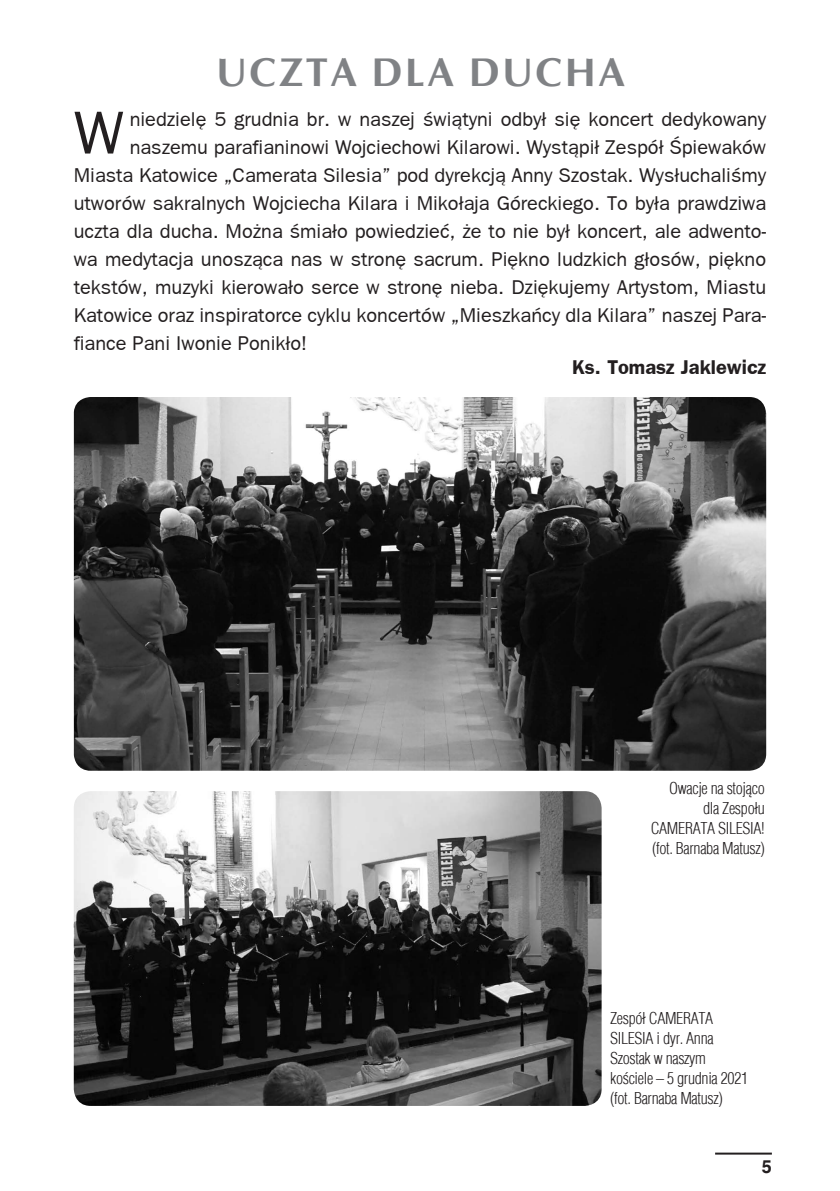
<style>
.page{position:relative;width:840px;height:1191px;background:#fff}
.page>*{position:absolute;margin:0;border:0;box-sizing:border-box;transform-origin:0 0}
.t1{font:60.6px "Frankfurt Gothic";color:#231f20}
.t2{font:700 40px "Ottawa";letter-spacing:.06em;color:#808285}
.t3{font:20px "Frankfurt Gothic";color:#231f20}
.t4{font:700 20px "Frankfurt Gothic";color:#231f20}
.t5{font:700 18px "Switzerland";color:#231f20}
.t6{font:300 16px/20px "Switzerland Cond";letter-spacing:-.02em;color:#231f20;text-align:right}
</style>
<div class="page">
<hr style="left:714px;top:1152px;width:57px;height:2px;background:#231f20">
<img style="left:74px;top:397px;width:691px;height:373px">
<img style="left:74px;top:791px;width:527px;height:315px">
<h2 class="t2" style="left:216px;top:47px;width:410px">UCZTA DLA DUCHA</h2>
<h1 class="t1" style="left:74px;top:99px;width:51px">W</h1>
<p class="t3" style="left:130px;top:107px;width:637px">niedzielę 5 grudnia br. w naszej świątyni odbył się koncert dedykowany</p>
<p class="t3" style="left:130px;top:135px;width:637px">naszemu parafianinowi Wojciechowi Kilarowi. Wystąpił Zespół Śpiewaków</p>
<p class="t3" style="left:74px;top:163px;width:693px">Miasta Katowice „Camerata Silesia” pod dyrekcją Anny Szostak. Wysłuchaliśmy</p>
<p class="t3" style="left:74px;top:191px;width:693px">utworów sakralnych Wojciecha Kilara i Mikołaja Góreckiego. To była prawdziwa</p>
<p class="t3" style="left:74px;top:219px;width:693px">uczta dla ducha. Można śmiało powiedzieć, że to nie był koncert, ale adwento-</p>
<p class="t3" style="left:74px;top:247px;width:693px">wa medytacja unosząca nas w stronę sacrum. Piękno ludzkich głosów, piękno</p>
<p class="t3" style="left:74px;top:275px;width:693px">tekstów, muzyki kierowało serce w stronę nieba. Dziękujemy Artystom, Miastu</p>
<p class="t3" style="left:74px;top:303px;width:693px">Katowice oraz inspiratorce cyklu koncertów „Mieszkańcy dla Kilara” naszej Para-</p>
<p class="t3" style="left:74px;top:331px;width:235px">fiance Pani Iwonie Ponikło!</p>
<p class="t4" style="left:571px;top:355px;width:195px">Ks. Tomasz Jaklewicz</p>
<p class="t6" style="left:650px;top:777px;width:115px">Owacje na stojąco dla Zespołu<br>CAMERATA SILESIA! (fot. Barnaba Matusz)</p>
<p class="t6" style="left:609px;top:1007px;width:139px;text-align:left">Zespół CAMERATA<br>SILESIA i dyr. Anna<br>Szostak w naszym kościele – 5 grudnia 2021 (fot. Barnaba Matusz)</p>
<p class="t5" style="left:761px;top:1155px;width:12px">5</p>
</div>
